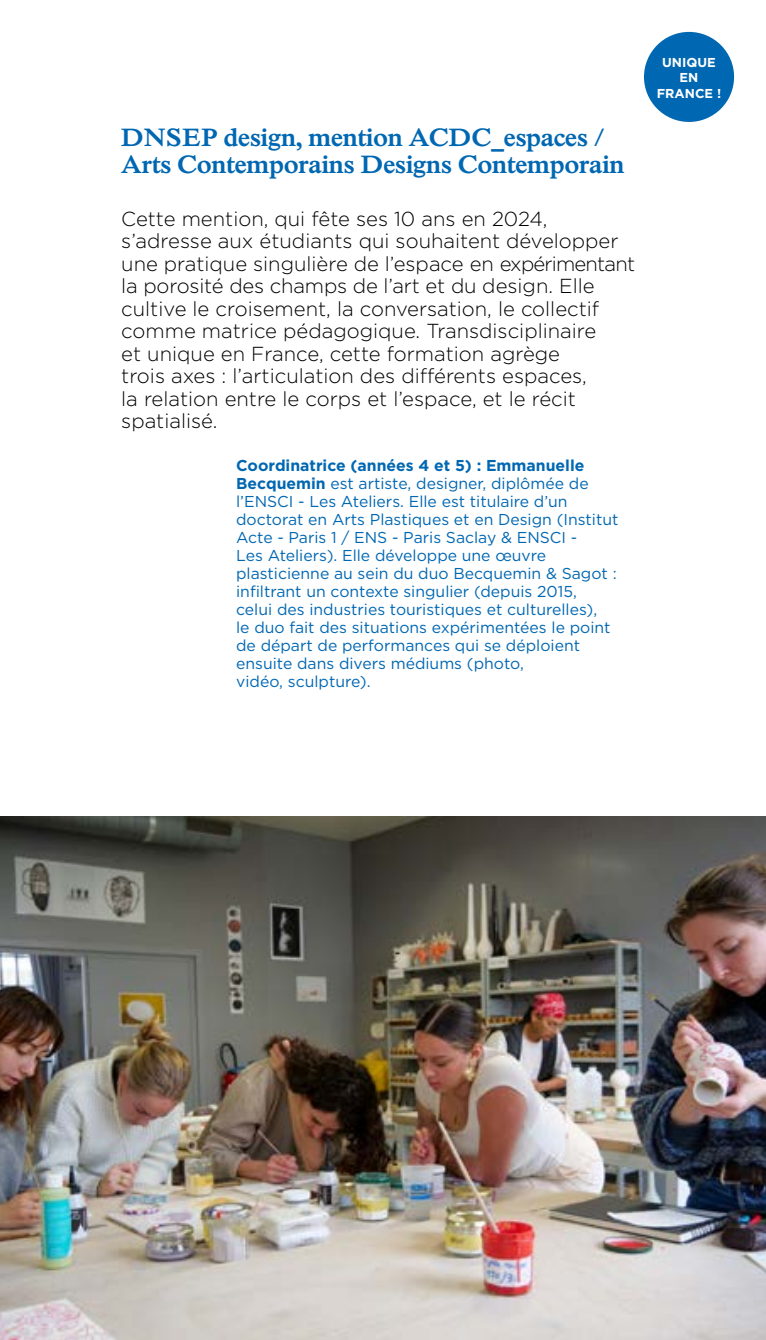
<style>
.page{position:relative;width:766px;height:1340px;background:#fff}
.page>*{position:absolute;margin:0;border:0;box-sizing:border-box;transform-origin:0 0}
.t1{font:600 24.75px/27px "Times BQ";color:#0067b2}
.t2{font:300 20.25px/22.5px "Gotham";color:#000}
.t3{font:15.75px/18px "Gotham";color:#0067b2}
.t4{font:700 12.83px/15.5px "Gotham";color:#fff;text-align:center}
.s1{font-weight:700}
</style>
<div class="page">
<div style="left:643px;top:32px;width:90px;height:90px;background:#0067b2;border-radius:50%"></div>
<img style="left:0;top:816px;width:765px;height:523px">
<h1 class="t1" style="left:121px;top:124px;width:504px">DNSEP design, mention ACDC_espaces /<br>Arts Contemporains Designs Contemporain</h1>
<p class="t2" style="left:121px;top:207px;width:515px">Cette mention, qui fête ses 10 ans en 2024, s’adresse aux étudiants qui souhaitent développer une pratique singulière de l’espace en expérimentant la porosité des champs de l’art et du design. Elle cultive le croisement, la conversation, le collectif comme matrice pédagogique. Transdisciplinaire<br>et unique en France, cette formation agrège<br>trois axes : l’articulation des différents espaces,<br>la relation entre le corps et l’espace, et le récit spatialisé.</p>
<p class="t3" style="left:236px;top:456px;width:383px"><span class="s1">Coordinatrice (années 4 et 5) : Emmanuelle Becquemin</span> est artiste, designer, diplômée de l’ENSCI - Les Ateliers. Elle est titulaire d’un doctorat en Arts Plastiques et en Design (Institut Acte - Paris 1 / ENS - Paris Saclay &amp; ENSCI -<br>Les Ateliers). Elle développe une œuvre plasticienne au sein du duo Becquemin &amp; Sagot : infiltrant un contexte singulier (depuis 2015,<br>celui des industries touristiques et culturelles),<br>le duo fait des situations expérimentées le point de départ de performances qui se déploient ensuite dans divers médiums (photo,<br>vidéo, sculpture).</p>
<p class="t4" style="left:656px;top:54px;width:66px">UNIQUE<br>EN<br>FRANCE !</p>
</div>
